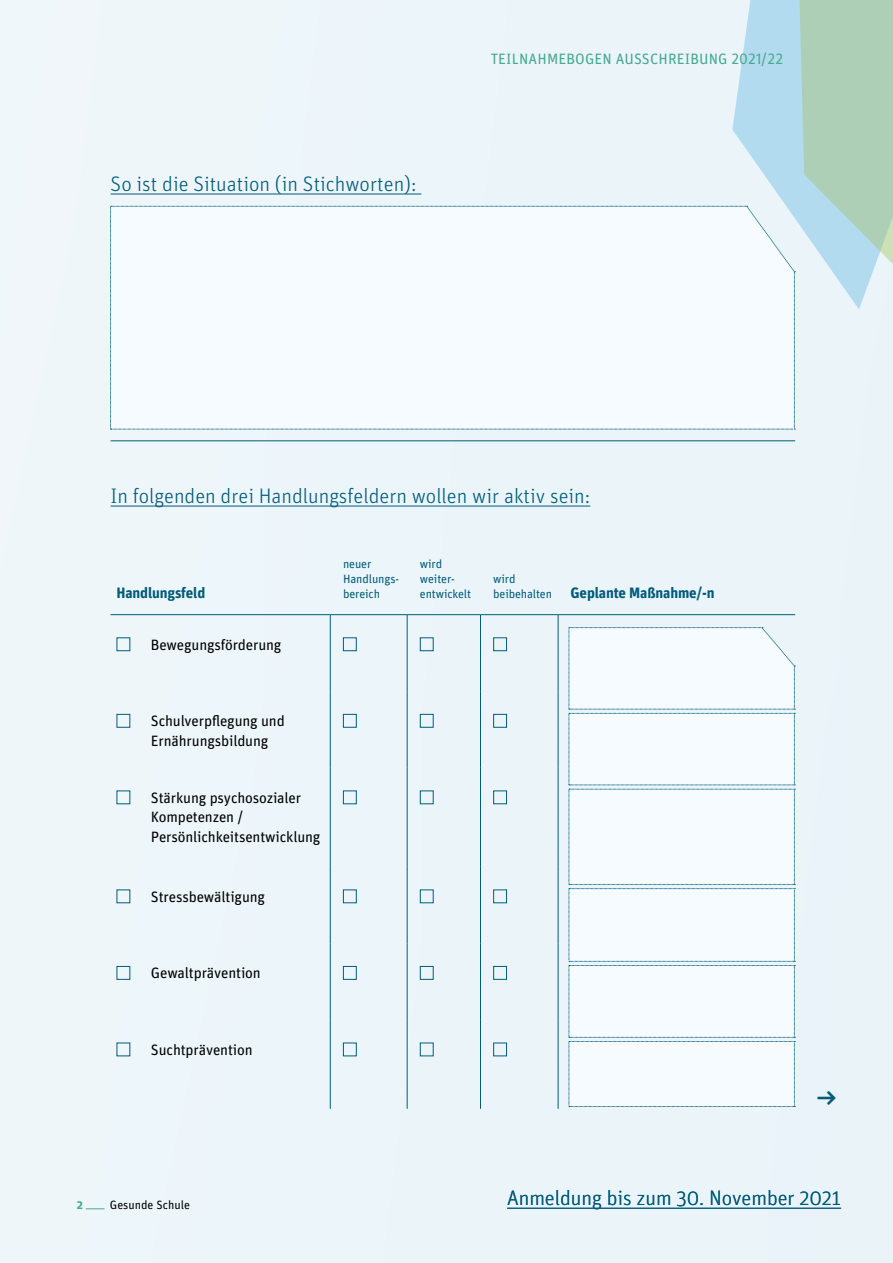
<style>
.page{position:relative;width:893px;height:1263px;background:#ecf5f9}
.page>*{position:absolute;margin:0;border:0;box-sizing:border-box;transform-origin:0 0}
.Fließtext{font:700 27px "Panton";color:#005c7a}
.Zwischen{font:300 21px "Unit Pro";color:#005c7a}
.Fließtext-2{font:15px/19.5px "Unit OT";letter-spacing:-.01em;color:#000}
.Untertitel{font:15px "Unit Pro";letter-spacing:.01em;color:#48a992}
.Fließtext-3{font:700 15px "Unit OT";letter-spacing:-.01em;color:#005c7a}
.Fließtext-4{font:12px/15px "Unit OT";letter-spacing:-.01em;color:#005c7a}
.Untertitel-2{font:12px "Unit Pro";color:#000}
.Untertitel-3{font:700 12px "Unit Pro";color:#48a992}
</style>
<div class="page">
<hr style="left:111px;top:614px;width:219px;height:1px;background:#005c7a">
<hr style="left:330px;top:614px;width:77px;height:1px;background:#005c7a">
<hr style="left:330px;top:615px;width:1px;height:76px;background:#005c7a">
<hr style="left:407px;top:614px;width:73px;height:1px;background:#005c7a">
<hr style="left:407px;top:615px;width:1px;height:76px;background:#005c7a">
<hr style="left:480px;top:614px;width:78px;height:1px;background:#005c7a">
<hr style="left:480px;top:615px;width:1px;height:76px;background:#005c7a">
<hr style="left:558px;top:614px;width:237px;height:1px;background:#005c7a">
<hr style="left:558px;top:615px;width:1px;height:76px;background:#005c7a">
<hr style="left:330px;top:691px;width:1px;height:77px;background:#005c7a">
<hr style="left:407px;top:691px;width:1px;height:77px;background:#005c7a">
<hr style="left:480px;top:691px;width:1px;height:77px;background:#005c7a">
<hr style="left:558px;top:691px;width:1px;height:77px;background:#005c7a">
<hr style="left:330px;top:768px;width:1px;height:99px;background:#005c7a">
<hr style="left:407px;top:768px;width:1px;height:99px;background:#005c7a">
<hr style="left:480px;top:768px;width:1px;height:99px;background:#005c7a">
<hr style="left:558px;top:768px;width:1px;height:99px;background:#005c7a">
<hr style="left:330px;top:867px;width:1px;height:76px;background:#005c7a">
<hr style="left:407px;top:867px;width:1px;height:76px;background:#005c7a">
<hr style="left:480px;top:867px;width:1px;height:76px;background:#005c7a">
<hr style="left:558px;top:867px;width:1px;height:76px;background:#005c7a">
<hr style="left:330px;top:943px;width:1px;height:77px;background:#005c7a">
<hr style="left:407px;top:943px;width:1px;height:77px;background:#005c7a">
<hr style="left:480px;top:943px;width:1px;height:77px;background:#005c7a">
<hr style="left:558px;top:943px;width:1px;height:77px;background:#005c7a">
<hr style="left:330px;top:1020px;width:1px;height:89px;background:#005c7a">
<hr style="left:407px;top:1020px;width:1px;height:89px;background:#005c7a">
<hr style="left:480px;top:1020px;width:1px;height:89px;background:#005c7a">
<hr style="left:558px;top:1020px;width:1px;height:89px;background:#005c7a">
<div style="left:117px;top:637px;width:13px;height:14px;border:1px solid #005c7a"></div>
<div style="left:343px;top:637px;width:14px;height:14px;border:1px solid #005c7a"></div>
<div style="left:420px;top:637px;width:14px;height:14px;border:1px solid #005c7a"></div>
<div style="left:493px;top:637px;width:14px;height:14px;border:1px solid #005c7a"></div>
<div style="left:117px;top:714px;width:13px;height:14px;border:1px solid #005c7a"></div>
<div style="left:343px;top:714px;width:14px;height:14px;border:1px solid #005c7a"></div>
<div style="left:420px;top:714px;width:14px;height:14px;border:1px solid #005c7a"></div>
<div style="left:493px;top:714px;width:14px;height:14px;border:1px solid #005c7a"></div>
<div style="left:343px;top:790px;width:14px;height:14px;border:1px solid #005c7a"></div>
<div style="left:493px;top:790px;width:14px;height:14px;border:1px solid #005c7a"></div>
<div style="left:343px;top:889px;width:14px;height:14px;border:1px solid #005c7a"></div>
<div style="left:493px;top:889px;width:14px;height:14px;border:1px solid #005c7a"></div>
<div style="left:117px;top:966px;width:13px;height:14px;border:1px solid #005c7a"></div>
<div style="left:343px;top:966px;width:14px;height:14px;border:1px solid #005c7a"></div>
<div style="left:420px;top:966px;width:14px;height:14px;border:1px solid #005c7a"></div>
<div style="left:493px;top:966px;width:14px;height:14px;border:1px solid #005c7a"></div>
<div style="left:343px;top:1042px;width:14px;height:14px;border:1px solid #005c7a"></div>
<div style="left:420px;top:1042px;width:14px;height:14px;border:1px solid #005c7a"></div>
<div style="left:493px;top:1042px;width:14px;height:14px;border:1px solid #005c7a"></div>
<svg style="left:569px;top:627px;width:226px;height:480px"></svg>
<hr style="left:111px;top:194px;width:310px;height:1px;background:#005c7a">
<hr style="left:111px;top:506px;width:479px;height:1px;background:#005c7a">
<hr style="left:507px;top:1208px;width:334px;height:1px;background:#005c7a">
<svg style="left:669px;top:0;width:224px;height:309px"></svg>
<div style="left:110px;top:206px;width:685px;height:224px;background:#f5fbfe"></div>
<hr style="left:111px;top:440px;width:684px;height:1px;background:#005c7a">
<svg style="left:86px;top:1208px;width:19px;height:1px"></svg>
<p class="Zwischen" style="left:111px;top:170px;width:308px">So ist die Situation (in Stichworten):</p>
<p class="Untertitel" style="left:491px;top:49px;width:294px">TEILNAHMEBOGEN AUSSCHREIBUNG 2021/22</p>
<p class="Zwischen" style="left:111px;top:482px;width:481px">In folgenden drei Handlungsfeldern wollen wir aktiv sein:</p>
<p class="Fließtext-3" style="left:117px;top:583px;width:90px">Handlungsfeld</p>
<p class="Fließtext-2" style="left:151px;top:635px;width:132px">Bewegungsförderung</p>
<p class="Fließtext-4" style="left:343px;top:556px;width:58px">neuer<br>Handlungs-</p>
<p class="Fließtext-4" style="left:343px;top:586px;width:39px">bereich</p>
<p class="Fließtext-4" style="left:420px;top:556px;width:24px">wird</p>
<p class="Fließtext-4" style="left:420px;top:571px;width:36px">weiter-</p>
<p class="Fließtext-4" style="left:420px;top:586px;width:53px">entwickelt</p>
<p class="Fließtext-4" style="left:493px;top:571px;width:60px">wird beibehalten</p>
<p class="Fließtext-3" style="left:571px;top:583px;width:146px">Geplante Maßnahme/-n</p>
<p class="Fließtext-2" style="left:151px;top:711px;width:135px">Schulverpflegung und<br>Ernährungsbildung</p>
<p class="Fließtext-2" style="left:151px;top:788px;width:171px">Stärkung psychosozialer<br>Kompetenzen /<br>Persönlichkeitsentwicklung</p>
<p class="Fließtext-2" style="left:151px;top:887px;width:116px">Stressbewältigung</p>
<p class="Fließtext-2" style="left:151px;top:963px;width:111px">Gewaltprävention</p>
<p class="Fließtext-2" style="left:151px;top:1040px;width:103px">Suchtprävention</p>
<p class="Fließtext" style="left:816px;top:1080px;width:22px">→</p>
<p class="Untertitel-3" style="left:77px;top:1196px;width:8px">2</p>
<p class="Untertitel-2" style="left:110px;top:1197px;width:82px">Gesunde Schule</p>
<p class="Zwischen" style="left:507px;top:1184px;width:335px">Anmeldung bis zum 30. November 2021</p>
</div>
